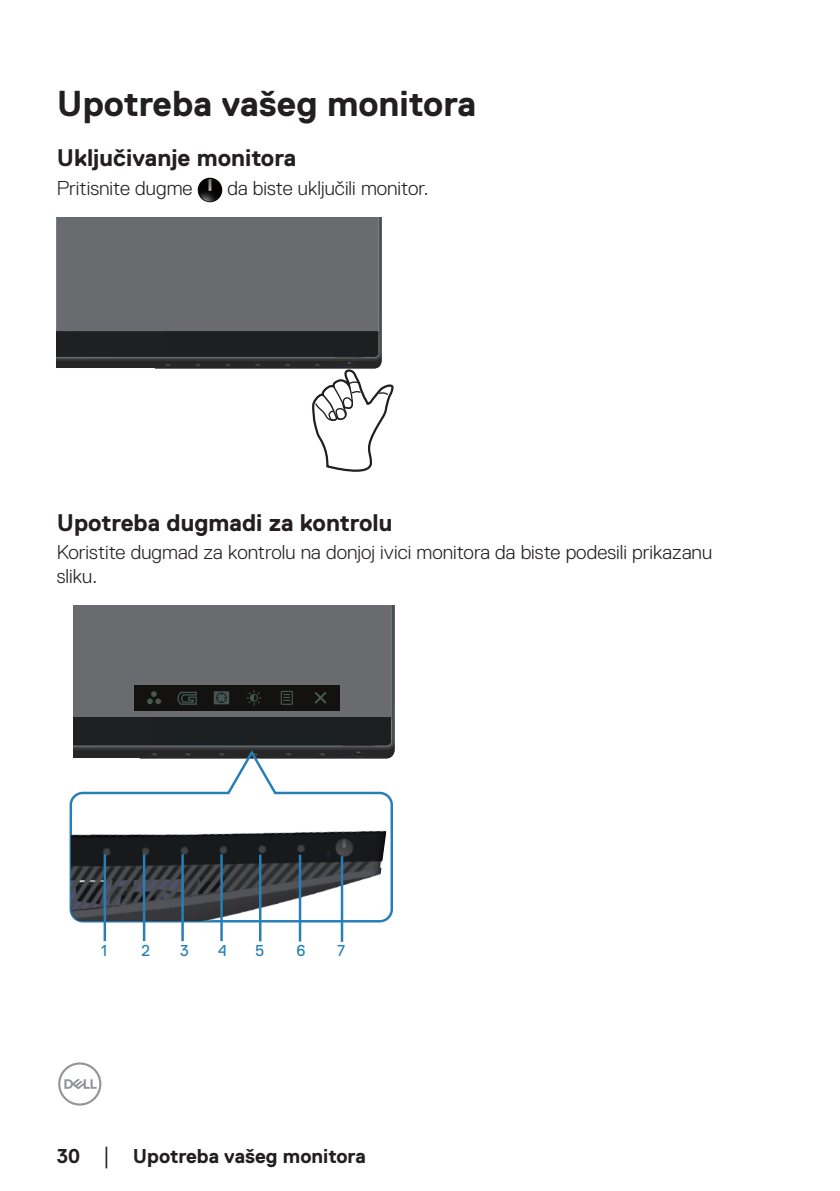
<style>
.page{position:relative;width:840px;height:1191px;background:#fff}
.page>*{position:absolute;margin:0;border:0;box-sizing:border-box;transform-origin:0 0}
.Head1{font:700 36px "Dell Replica";color:#231f20}
.Head2{font:700 24px "Dell Replica";color:#231f20}
.text{font:300 20px/24px "Dell Replica";color:#231f20}
.t1{font:700 20px "Dell Replica";color:#231f20}
.t2{font:15.8px "Dell Replica";color:#267fb9}
.s1{font-family:"Times New Roman";font-weight:400;font-size:18px}
</style>
<div class="page">
<svg style="left:58px;top:1062px;width:43px;height:43px"></svg>
<img style="left:197px;top:178px;width:25px;height:24px;border-radius:12px">
<svg style="left:312px;top:384px;width:82px;height:88px"></svg>
<img style="left:57px;top:217px;width:324px;height:167px">
<div style="left:57px;top:217px;width:320px;height:114px;background:#6a6b6e"></div>
<img style="left:73px;top:605px;width:321px;height:142px">
<div style="left:73px;top:605px;width:317px;height:111px;background:#6a6b6e"></div>
<div style="left:135px;top:685px;width:205px;height:25px;background:#131211"></div>
<svg style="left:147px;top:691px;width:14px;height:13px"></svg>
<svg style="left:314px;top:692px;width:13px;height:12px"></svg>
<div style="left:280px;top:690px;width:13px;height:15px;border:1px solid #445753"></div>
<svg style="left:283px;top:694px;width:7px;height:7px"></svg>
<svg style="left:246px;top:690px;width:15px;height:15px"></svg>
<div style="left:213px;top:691px;width:16px;height:13px;background:#445753"></div>
<svg style="left:216px;top:692px;width:11px;height:11px"></svg>
<svg style="left:69px;top:747px;width:325px;height:176px"></svg>
<img style="left:71px;top:793px;width:317px;height:128px">
<hr style="left:143px;top:854px;width:2px;height:87px;background:#267fb9">
<hr style="left:181px;top:854px;width:3px;height:87px;background:#267fb9">
<hr style="left:220px;top:854px;width:3px;height:87px;background:#267fb9">
<hr style="left:103px;top:854px;width:3px;height:87px;background:#267fb9">
<hr style="left:259px;top:854px;width:2px;height:87px;background:#267fb9">
<hr style="left:298px;top:854px;width:3px;height:87px;background:#267fb9">
<hr style="left:340px;top:856px;width:3px;height:86px;background:#267fb9">
<svg style="left:177px;top:691px;width:20px;height:14px"></svg>
<p class="Head1" style="left:57px;top:83px;width:421px">Upotreba vašeg monitora</p>
<p class="Head2" style="left:57px;top:145px;width:241px">Uključivanje monitora</p>
<p class="text" style="left:57px;top:176px;width:137px">Pritisnite dugme</p>
<p class="text" style="left:227px;top:176px;width:202px">da biste uključili monitor.</p>
<p class="Head2" style="left:57px;top:509px;width:337px">Upotreba dugmadi za kontrolu</p>
<p class="text" style="left:57px;top:540px;width:656px">Koristite dugmad za kontrolu na donjoj ivici monitora da biste podesili prikazanu sliku.</p>
<p class="t2" style="left:101px;top:941px;width:7px">1</p>
<p class="t2" style="left:141px;top:941px;width:10px">2</p>
<p class="t2" style="left:180px;top:941px;width:10px">3</p>
<p class="t2" style="left:218px;top:941px;width:10px">4</p>
<p class="t2" style="left:255px;top:941px;width:11px">5</p>
<p class="t2" style="left:296px;top:941px;width:10px">6</p>
<p class="t2" style="left:337px;top:941px;width:10px">7</p>
<p class="t1" style="left:57px;top:1144px;width:310px">30 <span class="s1">│</span> Upotreba vašeg monitora</p>
</div>
